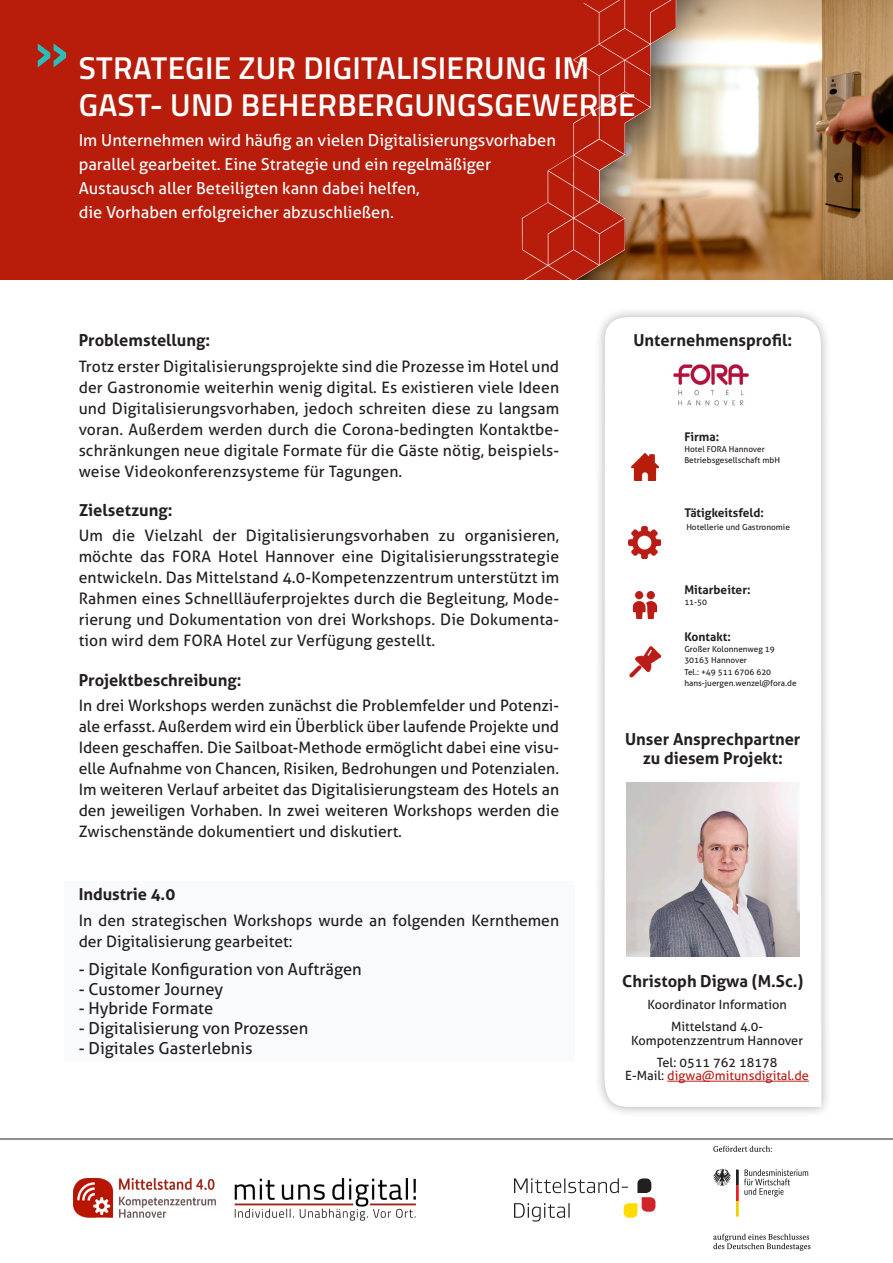
<style>
.page{position:relative;width:893px;height:1263px;background:#fff}
.page>*{position:absolute;margin:0;border:0;box-sizing:border-box;transform-origin:0 0}
.Überschrift_Header{font:600 31.65px "Titillium Web";letter-spacing:.01em;color:#fff}
.Fließtext_Header{font:16.5px/24px "Aller";color:#fff}
.Aufzählung_Fließtext{font:16.5px "Aller";color:#231f20}
.Überschriften_Infoka{font:700 16.5px/19.8px "Aller";color:#231f20;text-align:center}
.Zwischen_Überschrift{font:700 16.5px "Aller";color:#231f20}
.Fließtext{font:15.75px/21px "Aller";color:#231f20;text-align:justify}
.Daten_Ansprechpartne{font:12.75px/13.5px "Aller";color:#231f20;text-align:center}
.Tabellen_Überschrift{font:700 12px "Aller";color:#231f20}
.Tabelle_Fließtext{font:8.25px/10.5px "Aller";color:#231f20}
.s1{color:#bb2018}
</style>
<div class="page">
<img style="left:73px;top:1178px;width:343px;height:42px">
<svg style="left:713px;top:1146px;width:59px;height:6px"></svg>
<svg style="left:713px;top:1234px;width:97px;height:17px"></svg>
<svg style="left:713px;top:1169px;width:95px;height:47px"></svg>
<svg style="left:514px;top:1178px;width:141px;height:43px"></svg>
<div style="left:65px;top:881px;width:510px;height:181px;background:#f9fafc"></div>
<img style="left:853px;top:0;width:40px;height:279px">
<img style="left:0;top:0;width:853px;height:279px">
<svg style="left:38px;top:43px;width:28px;height:25px"></svg>
<hr style="left:0;top:1138px;width:893px;height:1px;background:#231f20">
<div style="left:594px;top:307px;width:238px;height:810px;background:#231f20;opacity:.35"></div>
<svg style="left:604px;top:317px;width:217px;height:790px"></svg>
<img style="left:663px;top:360px;width:99px;height:49px">
<img style="left:626px;top:783px;width:174px;height:173px">
<hr style="left:667px;top:1081px;width:142px;height:1px;background:#bb2018">
<svg style="left:615px;top:424px;width:194px;height:276px"></svg>
<img style="left:631px;top:453px;width:27px;height:27px">
<img style="left:631px;top:591px;width:27px;height:27px">
<img style="left:629px;top:526px;width:32px;height:32px">
<img style="left:628px;top:646px;width:33px;height:33px">
<p class="Überschrift_Header" style="left:79px;top:44px;width:512px">STRATEGIE ZUR DIGITALISIERUNG IM</p>
<p class="Überschrift_Header" style="left:79px;top:82px;width:558px">GAST- UND BEHERBERGUNGSGEWERBE</p>
<p class="Fließtext_Header" style="left:79px;top:128px;width:479px">Im Unternehmen wird häufig an vielen Digitalisierungsvorhaben parallel gearbeitet. Eine Strategie und ein regelmäßiger Austausch aller Beteiligten kann dabei helfen,<br>die Vorhaben erfolgreicher abzuschließen.</p>
<p class="Überschriften_Infoka" style="left:79px;top:330px;width:133px">Problemstellung:</p>
<p class="Fließtext" style="left:79px;top:355px;width:482px">Trotz erster Digitalisierungsprojekte sind die Prozesse im Hotel und der Gastronomie weiterhin wenig digital. Es existieren viele Ideen und Digitalisierungsvorhaben, jedoch schreiten diese zu langsam voran. Außerdem werden durch die Corona-bedingten Kontaktbe&shy;schränkungen neue digitale Formate für die Gäste nötig, beispiels&shy;weise Videokonferenzsysteme für Tagungen.</p>
<p class="Zwischen_Überschrift" style="left:79px;top:500px;width:95px">Zielsetzung:</p>
<p class="Fließtext" style="left:79px;top:525px;width:482px">Um die Vielzahl der Digitalisierungsvorhaben zu organisieren, möchte das FORA Hotel Hannover eine Digitalisierungsstrategie entwickeln. Das Mittelstand 4.0-Kompetenzzentrum unterstützt im Rahmen eines Schnellläuferprojektes durch die Begleitung, Mode&shy;rierung und Dokumentation von drei Workshops. Die Dokumenta&shy;tion wird dem FORA Hotel zur Verfügung gestellt.</p>
<p class="Zwischen_Überschrift" style="left:79px;top:670px;width:164px">Projektbeschreibung:</p>
<p class="Fließtext" style="left:79px;top:695px;width:482px">In drei Workshops werden zunächst die Problemfelder und Potenzi&shy;ale erfasst. Außerdem wird ein Überblick über laufende Projekte und Ideen geschaffen. Die Sailboat-Methode ermöglicht dabei eine visu&shy;elle Aufnahme von Chancen, Risiken, Bedrohungen und Potenzialen.<br>Im weiteren Verlauf arbeitet das Digitalisierungsteam des Hotels an den jeweiligen Vorhaben. In zwei weiteren Workshops werden die Zwischenstände dokumentiert und diskutiert.</p>
<p class="Überschriften_Infoka" style="left:79px;top:884px;width:98px">Industrie 4.0</p>
<p class="Fließtext" style="left:79px;top:909px;width:482px">In den strategischen Workshops wurde an folgenden Kernthemen der Digitalisierung gearbeitet:</p>
<p class="Aufzählung_Fließtext" style="left:79px;top:959px;width:285px">- Digitale Konfiguration von Aufträgen</p>
<p class="Aufzählung_Fließtext" style="left:79px;top:979px;width:146px">- Customer Journey</p>
<p class="Aufzählung_Fließtext" style="left:79px;top:998px;width:136px">- Hybride Formate</p>
<p class="Aufzählung_Fließtext" style="left:79px;top:1018px;width:231px">- Digitalisierung von Prozessen</p>
<p class="Aufzählung_Fließtext" style="left:79px;top:1038px;width:176px">- Digitales Gasterlebnis</p>
<p class="Überschriften_Infoka" style="left:633px;top:330px;width:160px">Unternehmensprofil:</p>
<p class="Tabellen_Überschrift" style="left:684px;top:429px;width:36px">Firma:</p>
<p class="Tabelle_Fließtext" style="left:684px;top:444px;width:97px">Hotel FORA Hannover<br>Betriebsgesellschaft mbH</p>
<p class="Tabellen_Überschrift" style="left:684px;top:506px;width:81px">Tätigkeitsfeld:</p>
<p class="Tabelle_Fließtext" style="left:686px;top:521px;width:105px">Hotellerie und Gastronomie</p>
<p class="Tabellen_Überschrift" style="left:684px;top:582px;width:68px">Mitarbeiter:</p>
<p class="Tabelle_Fließtext" style="left:684px;top:597px;width:24px">11-50</p>
<p class="Tabellen_Überschrift" style="left:684px;top:629px;width:48px">Kontakt:</p>
<p class="Tabelle_Fließtext" style="left:684px;top:644px;width:92px">Großer Kolonnenweg 19</p>
<p class="Tabelle_Fließtext" style="left:684px;top:655px;width:64px">30163 Hannover</p>
<p class="Tabelle_Fließtext" style="left:684px;top:666px;width:88px">Tel.: +49 511 6706 620</p>
<p class="Tabelle_Fließtext" style="left:684px;top:678px;width:114px">hans-juergen.wenzel@fora.de</p>
<p class="Überschriften_Infoka" style="left:625px;top:729px;width:177px">Unser Ansprechpartner zu diesem Projekt:</p>
<p class="Überschriften_Infoka" style="left:622px;top:971px;width:183px">Christoph Digwa (M.Sc.)</p>
<p class="Daten_Ansprechpartne" style="left:647px;top:998px;width:141px">Koordinator Information</p>
<p class="Daten_Ansprechpartne" style="left:631px;top:1020px;width:174px">Mittelstand 4.0-<br>Kompotenzzentrum Hannover</p>
<p class="Daten_Ansprechpartne" style="left:625px;top:1055px;width:185px">Tel: 0511 762 18178<br>E-Mail: <span class="s1">digwa@mitunsdigital.de</span></p>
</div>
